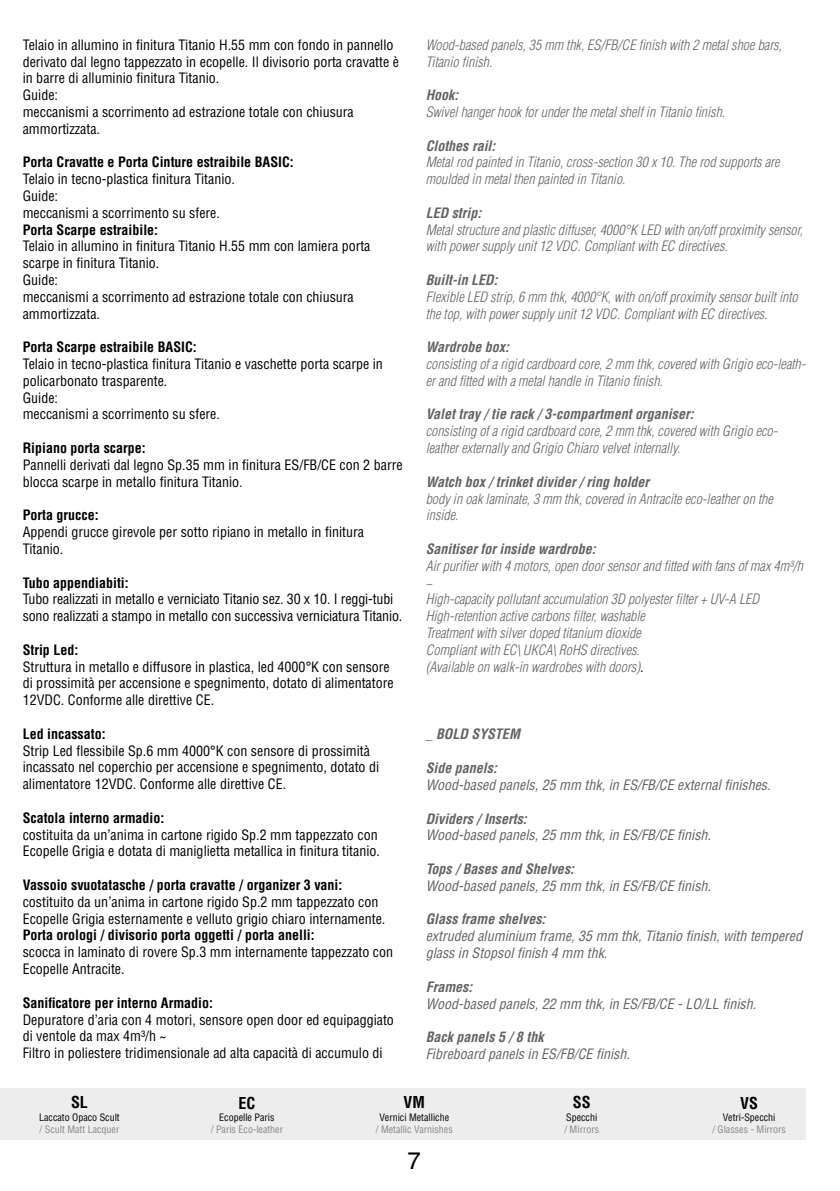
<style>
.page{position:relative;width:840px;height:1191px;background:#fff}
.page>*{position:absolute;margin:0;border:0;box-sizing:border-box;transform-origin:0 0}
.t1{font:24px "Helvetica LT Std";color:#000}
.t2{font:700 condensed 16px "Helvetica LT Std";color:#000}
.t3{font:condensed 14px/16.8px "Helvetica LT Std";color:#000}
.t4{font:italic 300 condensed 14px/16.8px "Helvetica LT Std";color:#646363}
.t5{font:700 condensed 14px "Helvetica LT Std";color:#000}
.t6{font:italic condensed 14px/16.8px "Helvetica LT Std";color:#646363}
.t7{font:italic 700 condensed 14px "Helvetica LT Std";color:#646363}
.t8{font:condensed 10px "Helvetica LT Std";color:#878787}
.t9{font:condensed 10px "Helvetica LT Std";color:#000}
.s1{font-weight:400;font-style:normal;color:#000}
</style>
<div class="page">
<div style="left:0;top:1089px;width:805px;height:51px;background:#ededed"></div>
<p class="t3" style="left:23px;top:36px;width:377px">Telaio in allumino in finitura Titanio H.55 mm con fondo in pannello derivato dal legno tappezzato in ecopelle. Il divisorio porta cravatte è in barre di alluminio finitura Titanio.<br>Guide:<br>meccanismi a scorrimento ad estrazione totale con chiusura ammortizzata.</p>
<p class="t5" style="left:23px;top:153px;width:272px">Porta Cravatte e Porta Cinture estraibile BASIC:</p>
<p class="t3" style="left:23px;top:171px;width:214px">Telaio in tecno-plastica finitura Titanio.<br>Guide:<br>meccanismi a scorrimento su sfere.</p>
<p class="t5" style="left:23px;top:221px;width:137px">Porta Scarpe estraibile:</p>
<p class="t3" style="left:23px;top:238px;width:349px">Telaio in allumino in finitura Titanio H.55 mm con lamiera porta scarpe in finitura Titanio.<br>Guide:<br>meccanismi a scorrimento ad estrazione totale con chiusura ammortizzata.</p>
<p class="t5" style="left:23px;top:338px;width:175px">Porta Scarpe estraibile BASIC:</p>
<p class="t3" style="left:23px;top:355px;width:361px">Telaio in tecno-plastica finitura Titanio e vaschette porta scarpe in policarbonato trasparente.<br>Guide:<br>meccanismi a scorrimento su sfere.</p>
<p class="t5" style="left:23px;top:439px;width:124px">Ripiano porta scarpe:</p>
<p class="t3" style="left:23px;top:456px;width:381px">Pannelli derivati dal legno Sp.35 mm in finitura ES/FB/CE con 2 barre blocca scarpe in metallo finitura Titanio.</p>
<p class="t5" style="left:23px;top:506px;width:77px">Porta grucce:</p>
<p class="t3" style="left:23px;top:523px;width:342px">Appendi grucce girevole per sotto ripiano in metallo in finitura<br>Titanio.</p>
<p class="t5" style="left:23px;top:573px;width:107px">Tubo appendiabiti:</p>
<p class="t3" style="left:23px;top:591px;width:381px">Tubo realizzati in metallo e verniciato Titanio sez. 30 x 10. I reggi-tubi sono realizzati a stampo in metallo con successiva verniciatura Titanio.</p>
<p class="t5" style="left:23px;top:641px;width:57px">Strip Led:</p>
<p class="t3" style="left:23px;top:658px;width:372px">Struttura in metallo e diffusore in plastica, led 4000°K con sensore di prossimità per accensione e spegnimento, dotato di alimentatore<br>12VDC. Conforme alle direttive CE.</p>
<p class="t5" style="left:23px;top:725px;width:84px">Led incassato:</p>
<p class="t3" style="left:23px;top:742px;width:358px">Strip Led flessibile Sp.6 mm 4000°K con sensore di prossimità incassato nel coperchio per accensione e spegnimento, dotato di alimentatore 12VDC. Conforme alle direttive CE.</p>
<p class="t5" style="left:23px;top:809px;width:143px">Scatola interno armadio:</p>
<p class="t3" style="left:23px;top:826px;width:358px">costituita da un’anima in cartone rigido Sp.2 mm tappezzato con<br>Ecopelle Grigia e dotata di maniglietta metallica in finitura titanio.</p>
<p class="t5" style="left:23px;top:876px;width:321px">Vassoio svuotatasche / porta cravatte / organizer 3 vani:</p>
<p class="t3" style="left:23px;top:893px;width:364px">costituito da un’anima in cartone rigido Sp.2 mm tappezzato con<br>Ecopelle Grigia esternamente e velluto grigio chiaro internamente.</p>
<p class="t5" style="left:23px;top:926px;width:293px">Porta orologi / divisorio porta oggetti / porta anelli:</p>
<p class="t3" style="left:23px;top:943px;width:372px">scocca in laminato di rovere Sp.3 mm internamente tappezzato con<br>Ecopelle Antracite.</p>
<p class="t5" style="left:23px;top:993px;width:192px">Sanificatore per interno Armadio:</p>
<p class="t3" style="left:23px;top:1011px;width:372px">Depuratore d’aria con 4 motori, sensore open door ed equipaggiato di ventole da max 4m³/h ~<br>Filtro in poliestere tridimensionale ad alta capacità di accumulo di</p>
<p class="t4" style="left:425px;top:36px;width:357px">Wood-based panels, 35 mm thk, ES/FB/CE finish with 2 metal shoe bars,<br>Titanio finish.</p>
<p class="t7" style="left:425px;top:86px;width:34px">Hook:</p>
<p class="t4" style="left:425px;top:104px;width:301px">Swivel hanger hook for under the metal shelf in Titanio finish.</p>
<p class="t7" style="left:425px;top:137px;width:71px">Clothes rail:</p>
<p class="t4" style="left:425px;top:154px;width:355px">Metal rod painted in Titanio, cross-section 30 x 10. The rod supports are moulded in metal then painted in Titanio.</p>
<p class="t7" style="left:425px;top:204px;width:57px">LED strip:</p>
<p class="t4" style="left:425px;top:221px;width:378px">Metal structure and plastic diffuser, 4000°K LED with on/off proximity sensor, with power supply unit 12 VDC. Compliant with EC directives.</p>
<p class="t7" style="left:425px;top:271px;width:73px">Built-in LED:</p>
<p class="t4" style="left:425px;top:288px;width:373px">Flexible LED strip, 6 mm thk, 4000°K, with on/off proximity sensor built into the top, with power supply unit 12 VDC. Compliant with EC directives.</p>
<p class="t7" style="left:425px;top:338px;width:85px">Wardrobe box:</p>
<p class="t4" style="left:425px;top:356px;width:381px">consisting of a rigid cardboard core, 2 mm thk, covered with Grigio eco-leath&shy;er and fitted with a metal handle in Titanio finish.</p>
<p class="t7" style="left:425px;top:405px;width:269px">Valet tray / tie rack / 3-compartment organiser:</p>
<p class="t4" style="left:425px;top:423px;width:353px">consisting of a rigid cardboard core, 2 mm thk, covered with Grigio eco&shy;leather externally and Grigio Chiaro velvet internally.</p>
<p class="t7" style="left:425px;top:473px;width:225px">Watch box / trinket divider / ring holder</p>
<p class="t4" style="left:425px;top:490px;width:348px">body in oak laminate, 3 mm thk, covered in Antracite eco-leather on the inside.</p>
<p class="t7" style="left:425px;top:540px;width:171px">Sanitiser for inside wardrobe:</p>
<p class="t4" style="left:425px;top:557px;width:378px">Air purifier with 4 motors, open door sensor and fitted with fans of max 4m³/h ~<br>High-capacity pollutant accumulation 3D polyester filter + UV-A LED High-retention active carbons filter, washable<br>Treatment with silver doped titanium dioxide<br>Compliant with EC\ UKCA\ RoHS directives.<br>(Available on walk-in wardrobes with doors)<span class="s1">.</span></p>
<p class="t7" style="left:425px;top:725px;width:96px">_ BOLD SYSTEM</p>
<p class="t7" style="left:425px;top:759px;width:73px">Side panels:</p>
<p class="t6" style="left:425px;top:776px;width:346px">Wood-based panels, 25 mm thk, in ES/FB/CE external finishes.</p>
<p class="t7" style="left:425px;top:809px;width:103px">Dividers / Inserts:</p>
<p class="t6" style="left:425px;top:827px;width:287px">Wood-based panels, 25 mm thk, in ES/FB/CE finish.</p>
<p class="t7" style="left:425px;top:860px;width:150px">Tops / Bases and Shelves:</p>
<p class="t6" style="left:425px;top:877px;width:287px">Wood-based panels, 25 mm thk, in ES/FB/CE finish.</p>
<p class="t7" style="left:425px;top:910px;width:121px">Glass frame shelves:</p>
<p class="t6" style="left:425px;top:928px;width:378px">extruded aluminium frame, 35 mm thk, Titanio finish, with tempered glass in Stopsol finish 4 mm thk.</p>
<p class="t7" style="left:425px;top:977px;width:48px">Frames:</p>
<p class="t6" style="left:425px;top:995px;width:332px">Wood-based panels, 22 mm thk, in ES/FB/CE - LO/LL finish.</p>
<p class="t7" style="left:425px;top:1028px;width:119px">Back panels 5 / 8 thk</p>
<p class="t6" style="left:425px;top:1045px;width:206px">Fibreboard panels in ES/FB/CE finish.</p>
<p class="t2" style="left:71px;top:1092px;width:18px">SL</p>
<p class="t9" style="left:39px;top:1110px;width:82px">Laccato Opaco Scult</p>
<p class="t8" style="left:40px;top:1122px;width:81px">/ Scult Matt Lacquer</p>
<p class="t2" style="left:238px;top:1092px;width:18px">EC</p>
<p class="t9" style="left:219px;top:1111px;width:57px">Ecopelle Paris</p>
<p class="t8" style="left:211px;top:1123px;width:74px">/ Paris Eco-leather</p>
<p class="t2" style="left:403px;top:1092px;width:23px">VM</p>
<p class="t9" style="left:379px;top:1110px;width:71px">Vernici Metalliche</p>
<p class="t8" style="left:375px;top:1122px;width:79px">/ Metallic Varnishes</p>
<h1 class="t1" style="left:407px;top:1146px;width:15px">7</h1>
<p class="t2" style="left:572px;top:1092px;width:19px">SS</p>
<p class="t9" style="left:566px;top:1111px;width:33px">Specchi</p>
<p class="t8" style="left:564px;top:1123px;width:36px">/ Mirrors</p>
<p class="t2" style="left:739px;top:1093px;width:19px">VS</p>
<p class="t9" style="left:722px;top:1111px;width:54px">Vetri-Specchi</p>
<p class="t8" style="left:712px;top:1123px;width:75px">/ Glasses - Mirrors</p>
</div>
